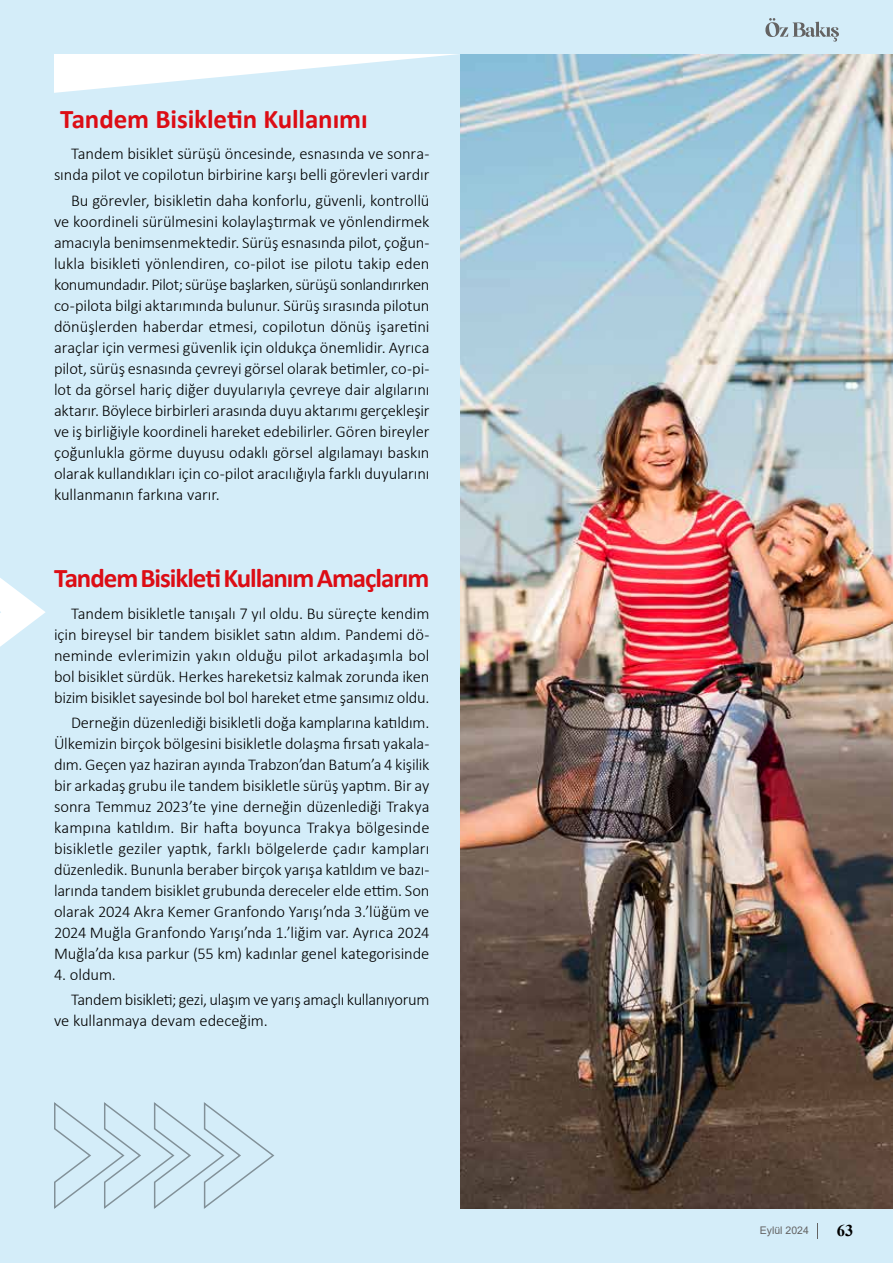
<style>
.page{position:relative;width:893px;height:1263px;background:#d4edf9}
.page>*{position:absolute;margin:0;border:0;box-sizing:border-box;transform-origin:0 0}
.t1{font:700 27px "Calibri";letter-spacing:-.04em;color:#dc0d15}
.t2{font:700 27px "Calibri";letter-spacing:-.005em;color:#dc0d15}
.t3{font:300 16.5px/21px "Calibri";letter-spacing:-.005em;color:#000;text-align:justify}
.t4{font:700 16.5px "Times New Roman";color:#000}
.t5{font:10.5px "Arial";color:#646363}
</style>
<div class="page">
<img style="left:460px;top:54px;width:433px;height:1155px">
<svg style="left:54px;top:1102px;width:221px;height:107px"></svg>
<svg style="left:0;top:578px;width:46px;height:69px"></svg>
<svg style="left:54px;top:54px;width:404px;height:39px"></svg>
<svg style="left:765px;top:18px;width:74px;height:24px"></svg>
<svg style="left:817px;top:1223px;width:1px;height:16px"></svg>
<h1 class="t2" style="left:60px;top:100px;width:309px">Tandem Bisikletin Kullanımı</h1>
<p class="t3" style="left:54px;top:143px;width:377px;text-align:right">Tandem bisiklet sürüşü öncesinde, esnasında ve sonra&shy;sında pilot ve copilotun birbirine karşı belli görevleri vardır</p>
<p class="t3" style="left:54px;top:189px;width:377px;text-indent:17px">Bu görevler, bisikletin daha konforlu, güvenli, kontrollü ve koordineli sürülmesini kolaylaştırmak ve yönlendirmek amacıyla benimsenmektedir. Sürüş esnasında pilot, çoğun&shy;lukla bisikleti yönlendiren, co-pilot ise pilotu takip eden konumundadır. Pilot; sürüşe başlarken, sürüşü sonlandırırken co-pilota bilgi aktarımında bulunur. Sürüş sırasında pilotun dönüşlerden haberdar etmesi, copilotun dönüş işaretini araçlar için vermesi güvenlik için oldukça önemlidir. Ayrıca pilot, sürüş esnasında çevreyi görsel olarak betimler, co-pi&shy;lot da görsel hariç diğer duyularıyla çevreye dair algılarını aktarır. Böylece birbirleri arasında duyu aktarımı gerçekleşir ve iş birliğiyle koordineli hareket edebilirler. Gören bireyler çoğunlukla görme duyusu odaklı görsel algılamayı baskın olarak kullandıkları için co-pilot aracılığıyla farklı duyularını kullanmanın farkına varır.</p>
<h1 class="t1" style="left:54px;top:559px;width:377px">Tandem Bisikleti Kullanım Amaçlarım</h1>
<p class="t3" style="left:54px;top:602px;width:377px;text-indent:17px">Tandem bisikletle tanışalı 7 yıl oldu. Bu süreçte kendim için bireysel bir tandem bisiklet satın aldım. Pandemi dö&shy;neminde evlerimizin yakın olduğu pilot arkadaşımla bol bol bisiklet sürdük. Herkes hareketsiz kalmak zorunda iken bizim bisiklet sayesinde bol bol hareket etme şansımız oldu.</p>
<p class="t3" style="left:54px;top:712px;width:377px;text-indent:17px">Derneğin düzenlediği bisikletli doğa kamplarına katıldım.<br>Ülkemizin birçok bölgesini bisikletle dolaşma fırsatı yakala&shy;dım. Geçen yaz haziran ayında Trabzon’dan Batum’a 4 kişilik bir arkadaş grubu ile tandem bisikletle sürüş yaptım. Bir ay sonra Temmuz 2023’te yine derneğin düzenlediği Trakya kampına katıldım. Bir hafta boyunca Trakya bölgesinde bisikletle geziler yaptık, farklı bölgelerde çadır kampları düzenledik. Bununla beraber birçok yarışa katıldım ve bazı&shy;larında tandem bisiklet grubunda dereceler elde ettim. Son olarak 2024 Akra Kemer Granfondo Yarışı’nda 3.’lüğüm ve 2024 Muğla Granfondo Yarışı’nda 1.’liğim var. Ayrıca 2024<br>Muğla’da kısa parkur (55 km) kadınlar genel kategorisinde</p>
<p class="t3" style="left:71px;top:962px;width:360px;line-height:25.2px;text-indent:-17px">4. oldum.<br>Tandem bisikleti; gezi, ulaşım ve yarış amaçlı kullanıyorum</p>
<p class="t3" style="left:54px;top:1010px;width:215px">ve kullanmaya devam edeceğim.</p>
<p class="t5" style="left:760px;top:1223px;width:51px">Eylül 2024</p>
<p class="t4" style="left:837px;top:1218px;width:18px">63</p>
</div>
